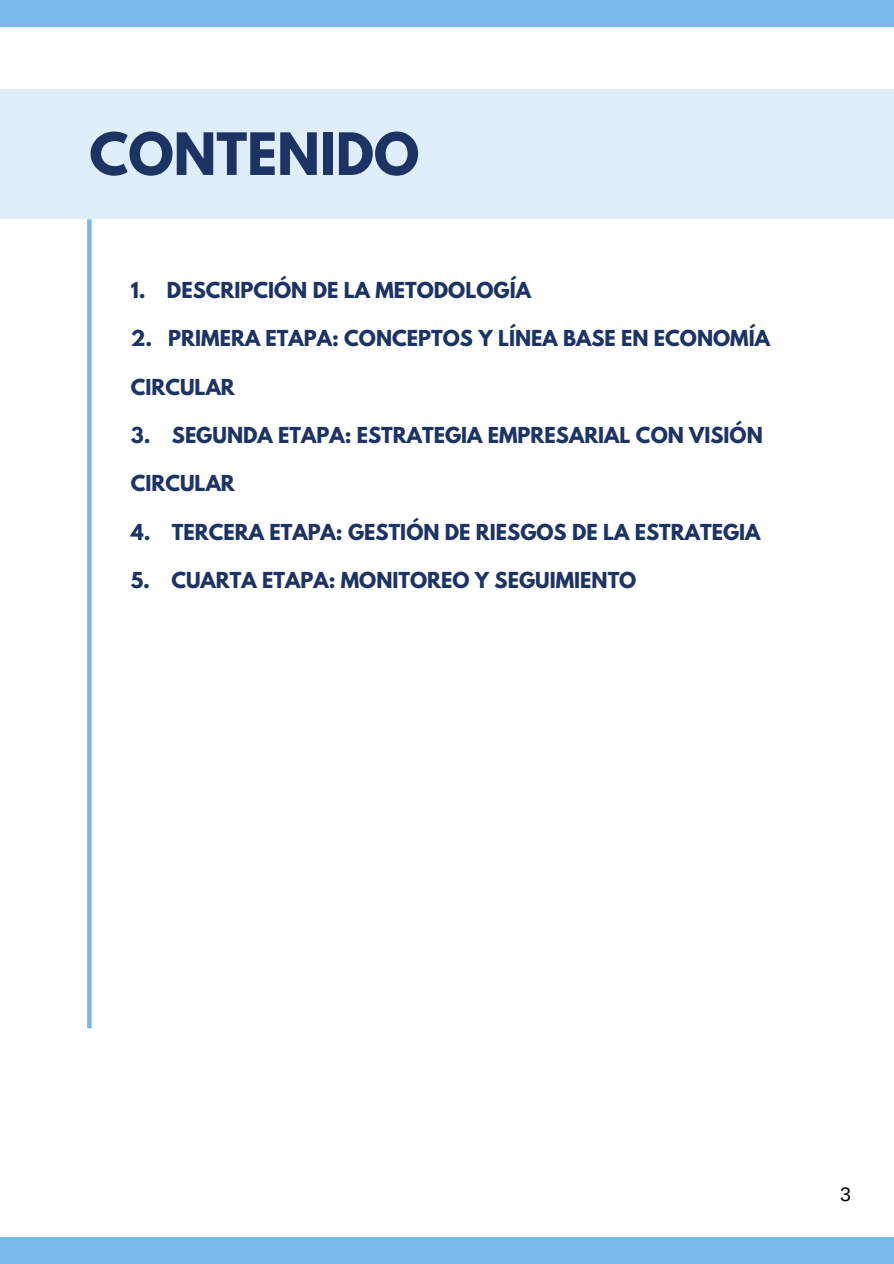
<style>
.page{position:relative;width:894px;height:1264px;background:#fff}
.page>*{position:absolute;margin:0;border:0;box-sizing:border-box;transform-origin:0 0}
.t1{font:700 51.6px "League Spartan";color:#1d3363}
.t2{font:700 19.5px "League Spartan";color:#1d3363}
.t3{font:19.5px "Arimo";color:#000}
</style>
<div class="page">
<div style="left:0;top:89px;width:893px;height:130px;background:#deeefa"></div>
<div style="left:0;top:1236px;width:893px;height:27px;background:#79b9e9"></div>
<div style="left:0;top:0;width:893px;height:27px;background:#79b9e9"></div>
<div style="left:87px;top:219px;width:5px;height:809px;background:#79b9e9"></div>
<h1 class="t1" style="left:89px;top:128px;width:331px">CONTENIDO</h1>
<p class="t2" style="left:131px;top:280px;width:401px">1. DESCRIPCIÓN DE LA METODOLOGÍA</p>
<p class="t2" style="left:131px;top:328px;width:640px">2. PRIMERA ETAPA: CONCEPTOS Y LÍNEA BASE EN ECONOMÍA</p>
<p class="t2" style="left:131px;top:377px;width:106px">CIRCULAR</p>
<p class="t2" style="left:131px;top:425px;width:633px">3. SEGUNDA ETAPA: ESTRATEGIA EMPRESARIAL CON VISIÓN</p>
<p class="t2" style="left:131px;top:474px;width:106px">CIRCULAR</p>
<p class="t2" style="left:131px;top:522px;width:631px">4. TERCERA ETAPA: GESTIÓN DE RIESGOS DE LA ESTRATEGIA</p>
<p class="t2" style="left:131px;top:570px;width:507px">5. CUARTA ETAPA: MONITOREO Y SEGUIMIENTO</p>
<p class="t3" style="left:840px;top:1183px;width:12px">3</p>
</div>
